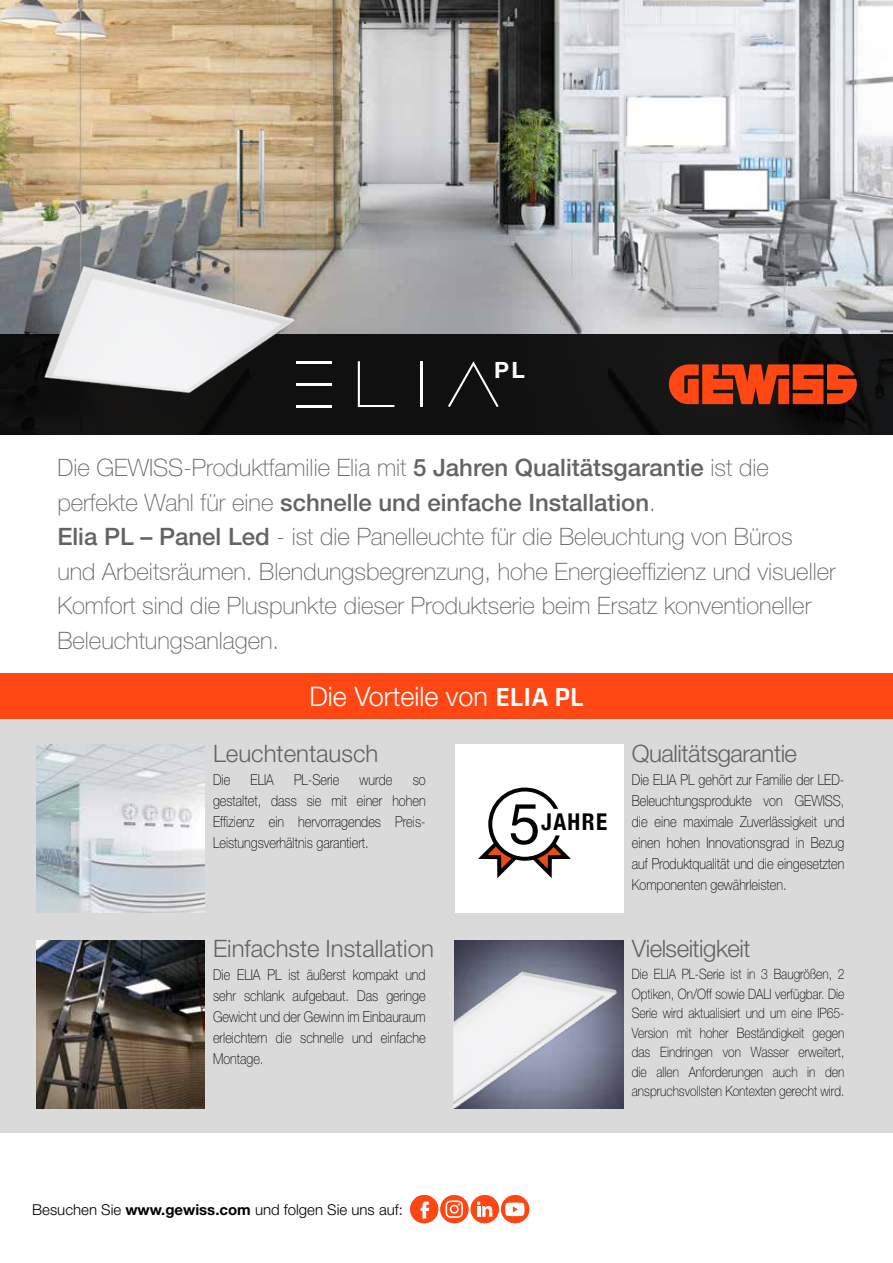
<style>
.page{position:relative;width:893px;height:1263px;background:#fff}
.page>*{position:absolute;margin:0;border:0;box-sizing:border-box;transform-origin:0 0}
.t1{font:57px "Helvetica Neue";color:#000}
.t2{font:300 27px "Helvetica Neue LT Std";color:#fff}
.t3{font:100 24px/34.5px "Helvetica Neue LT Std";color:#646363}
.t4{font:300 24px "Helvetica Neue LT Std";color:#646363}
.t5{font:300 24px "Helvetica Neue LT Std";letter-spacing:-.02em;color:#646363}
.t6{font:700 condensed 23.1px "Helvetica Neue";letter-spacing:.06em;color:#000}
.t7{font:700 22.5px "Helvetica Neue LT Std";color:#fff}
.t8{font:100 15px/21px "Helvetica Neue LT Std";color:#000;text-align:justify;scale:.85 1}
.t9{font:300 15px "Helvetica Neue LT Std";color:#000}
.t10{font:100 14.25px/19.5px "Helvetica Neue LT Std";color:#000;text-align:justify;scale:.85 1}
.s1{font-weight:500}
.s2{font-family:"Klavika";font-weight:500}
.s3{font-weight:700}
</style>
<div class="page">
<div style="left:0;top:719px;width:893px;height:414px;background:#dadada"></div>
<div style="left:0;top:674px;width:893px;height:45px;background:#ff4713"></div>
<div style="left:455px;top:744px;width:168px;height:169px;background:#fff"></div>
<img style="left:453px;top:942px;width:169px;height:166px">
<img style="left:36px;top:940px;width:169px;height:168px">
<img style="left:0;top:0;width:893px;height:334px">
<div style="left:0;top:334px;width:893px;height:100px;background:#111112"></div>
<svg style="left:669px;top:364px;width:188px;height:40px"></svg>
<img style="left:36px;top:744px;width:169px;height:169px">
<svg style="left:448px;top:361px;width:51px;height:46px"></svg>
<hr style="left:421px;top:361px;width:2px;height:46px;background:#fff">
<svg style="left:358px;top:361px;width:36px;height:46px"></svg>
<hr style="left:296px;top:383px;width:36px;height:2px;background:#fff">
<hr style="left:296px;top:361px;width:36px;height:2px;background:#fff">
<hr style="left:296px;top:405px;width:36px;height:2px;background:#fff">
<img style="left:36px;top:261px;width:263px;height:152px">
<svg style="left:478px;top:787px;width:93px;height:91px"></svg>
<svg style="left:440px;top:1195px;width:29px;height:28px"></svg>
<div style="left:410px;top:1195px;width:28px;height:28px;background:#ff4713;border-radius:50%"></div>
<svg style="left:420px;top:1201px;width:9px;height:17px"></svg>
<div style="left:471px;top:1195px;width:28px;height:28px;background:#ff4713;border-radius:50%"></div>
<svg style="left:476px;top:1201px;width:17px;height:16px"></svg>
<div style="left:440px;top:1195px;width:28px;height:28px;background:#ff4713;border-radius:50%"></div>
<svg style="left:446px;top:1200px;width:17px;height:18px"></svg>
<div style="left:501px;top:1195px;width:28px;height:28px;background:#ff4713;border-radius:50%"></div>
<svg style="left:505px;top:1202px;width:19px;height:15px"></svg>
<h3 class="t7" style="left:494px;top:356px;width:32px">PL</h3>
<p class="t3" style="left:57px;top:450px;width:780px">Die GEWISS-Produktfamilie Elia mit <span class="s1">5 Jahren Qualitätsgarantie</span> ist die perfekte Wahl für eine <span class="s1">schnelle und einfache Installation</span>.<br><span class="s1">Elia PL – Panel Led</span> - ist die Panelleuchte für die Beleuchtung von Büros und Arbeitsräumen. Blendungsbegrenzung, hohe Energieeffizienz und visueller Komfort sind die Pluspunkte dieser Produktserie beim Ersatz konventioneller Beleuchtungsanlagen.</p>
<h2 class="t2" style="left:309px;top:680px;width:276px">Die Vorteile von <span class="s2">ELIA PL</span></h2>
<h3 class="t4" style="left:213px;top:738px;width:167px">Leuchtentausch</h3>
<h3 class="t5" style="left:632px;top:738px;width:167px">Qualitätsgarantie</h3>
<p class="t8" style="left:213px;top:769px;width:22px">Die</p>
<p class="t8" style="left:251px;top:769px;width:29px">ELIA</p>
<p class="t8" style="left:294px;top:769px;width:55px">PL-Serie</p>
<p class="t8" style="left:360px;top:769px;width:40px">wurde</p>
<p class="t8" style="left:213px;top:769px;width:252px;text-indent:200px">so gestaltet, dass sie mit einer hohen Effizienz ein hervorragendes Preis-Leistungsverhältnis garantiert.</p>
<p class="t8" style="left:632px;top:769px;width:252px">Die ELIA PL gehört zur Familie der LED-Beleuchtungsprodukte von GEWISS, die eine maximale Zuverlässigkeit und einen hohen Innovationsgrad in Bezug auf Produktqualität und die eingesetzten Komponenten gewährleisten.</p>
<h1 class="t1" style="left:509px;top:783px;width:33px">5</h1>
<h3 class="t6" style="left:541px;top:802px;width:67px">JAHRE</h3>
<h3 class="t4" style="left:213px;top:934px;width:222px">Einfachste Installation</h3>
<p class="t8" style="left:213px;top:964px;width:252px">Die ELIA PL ist äußerst kompakt und sehr schlank aufgebaut. Das geringe Gewicht und der Gewinn im Einbauraum erleichtern die schnelle und einfache Montage.</p>
<p class="t9" style="left:32px;top:1200px;width:372px">Besuchen Sie <span class="s3">www.gewiss.com</span> und folgen Sie uns auf:</p>
<h3 class="t5" style="left:632px;top:934px;width:120px">Vielseitigkeit</h3>
<p class="t10" style="left:632px;top:964px;width:252px">Die ELIA PL-Serie ist in 3 Baugrößen, 2<br>Optiken, On/Off sowie DALI verfügbar. Die Serie wird aktualisiert und um eine IP65- Version mit hoher Beständigkeit gegen das Eindringen von Wasser erweitert, die allen Anforderungen auch in den anspruchsvollsten Kontexten gerecht wird.</p>
</div>
